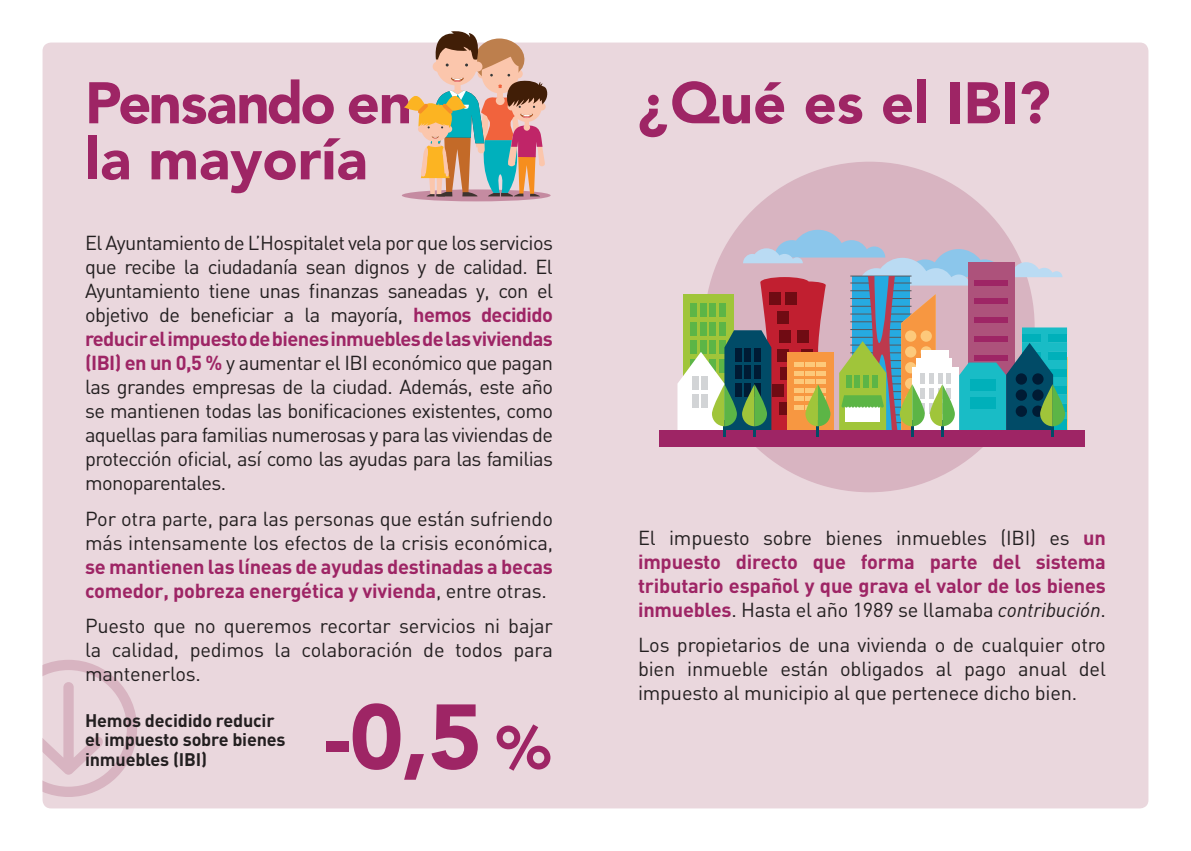
<style>
.page{position:relative;width:1191px;height:851px;background:#fff}
.page>*{position:absolute;margin:0;border:0;box-sizing:border-box;transform-origin:0 0}
.t1{font:900 91px "Avenir LT Std";color:#9e2565}
.t2{font:900 58px/56px "Avenir LT Std";letter-spacing:-.02em;color:#9e2565}
.t3{font:900 58px "Avenir LT Std";color:#9e2565}
.t4{font:20px/24px "DIN";letter-spacing:-.01em;color:#231f20;text-align:justify}
.t5{font:700 20px/24px "DIN";letter-spacing:-.01em;color:#9e2565}
.t6{font:700 18px/19.4px "DIN";letter-spacing:-.01em;color:#231f20}
.s1{font-weight:700;color:#9e2565}
.s2{font-weight:400;color:#231f20}
.s3{font-size:60px}
.s4{font-weight:400;font-style:italic;color:#231f20}
</style>
<div class="page">
<div style="left:43px;top:43px;width:1105px;height:765px;background:#ead7dd;border-radius:9px"></div>
<svg style="left:43px;top:660px;width:94px;height:136px"></svg>
<div style="left:704px;top:162px;width:330px;height:330px;background:#d8b4c1;border-radius:50%"></div>
<div style="left:659px;top:430px;width:425px;height:16px;background:#9e2565"></div>
<svg style="left:677px;top:230px;width:390px;height:207px"></svg>
<svg style="left:402px;top:189px;width:148px;height:12px"></svg>
<svg style="left:404px;top:31px;width:143px;height:165px"></svg>
<h2 class="t2" style="left:85px;top:75px;width:328px">Pensando en la mayoría</h2>
<p class="t4" style="left:85px;top:231px;width:469px">El Ayuntamiento de L’Hospitalet vela por que los servicios que recibe la ciudadanía sean dignos y de calidad. El Ayuntamiento tiene unas finanzas saneadas y, con el objetivo de beneficiar a la mayoría, <span class="s1">hemos decidido reducir el impuesto de bienes inmuebles de las viviendas (IBI) en un 0,5 %</span> y aumentar el IBI económico que pagan las grandes empresas de la ciudad. Además, este año se mantienen todas las bonificaciones existentes, como aquellas para familias numerosas y para las viviendas de protección oficial, así como las ayudas para las familias monoparentales.</p>
<p class="t4" style="left:85px;top:506px;width:469px">Por otra parte, para las personas que están sufriendo más intensamente los efectos de la crisis económica,</p>
<p class="t5" style="left:85px;top:553px;width:469px">se mantienen las líneas de ayudas destinadas a becas comedor, pobreza energética y vivienda<span class="s2">, entre otras.</span></p>
<p class="t4" style="left:85px;top:614px;width:469px">Puesto que no queremos recortar servicios ni bajar la calidad, pedimos la colaboración de todos para mantenerlos.</p>
<p class="t6" style="left:85px;top:709px;width:202px">Hemos decidido reducir el impuesto sobre bienes inmuebles (IBI)</p>
<h1 class="t1" style="left:324px;top:682px;width:229px">-0,5 <span class="s3">%</span></h1>
<h2 class="t3" style="left:638px;top:68px;width:414px">¿Qué es el IBI?</h2>
<p class="t5" style="left:638px;top:524px;width:469px;text-align:justify"><span class="s2">El impuesto sobre bienes inmuebles (IBI) es</span> un impuesto directo que forma parte del sistema tributario español y que grava el valor de los bienes inmuebles<span class="s2">. Hasta el año 1989 se llamaba</span> <span class="s4">contribución</span><span class="s2">.</span></p>
<p class="t4" style="left:638px;top:633px;width:469px">Los propietarios de una vivienda o de cualquier otro bien inmueble están obligados al pago anual del impuesto al municipio al que pertenece dicho bien.</p>
</div>
